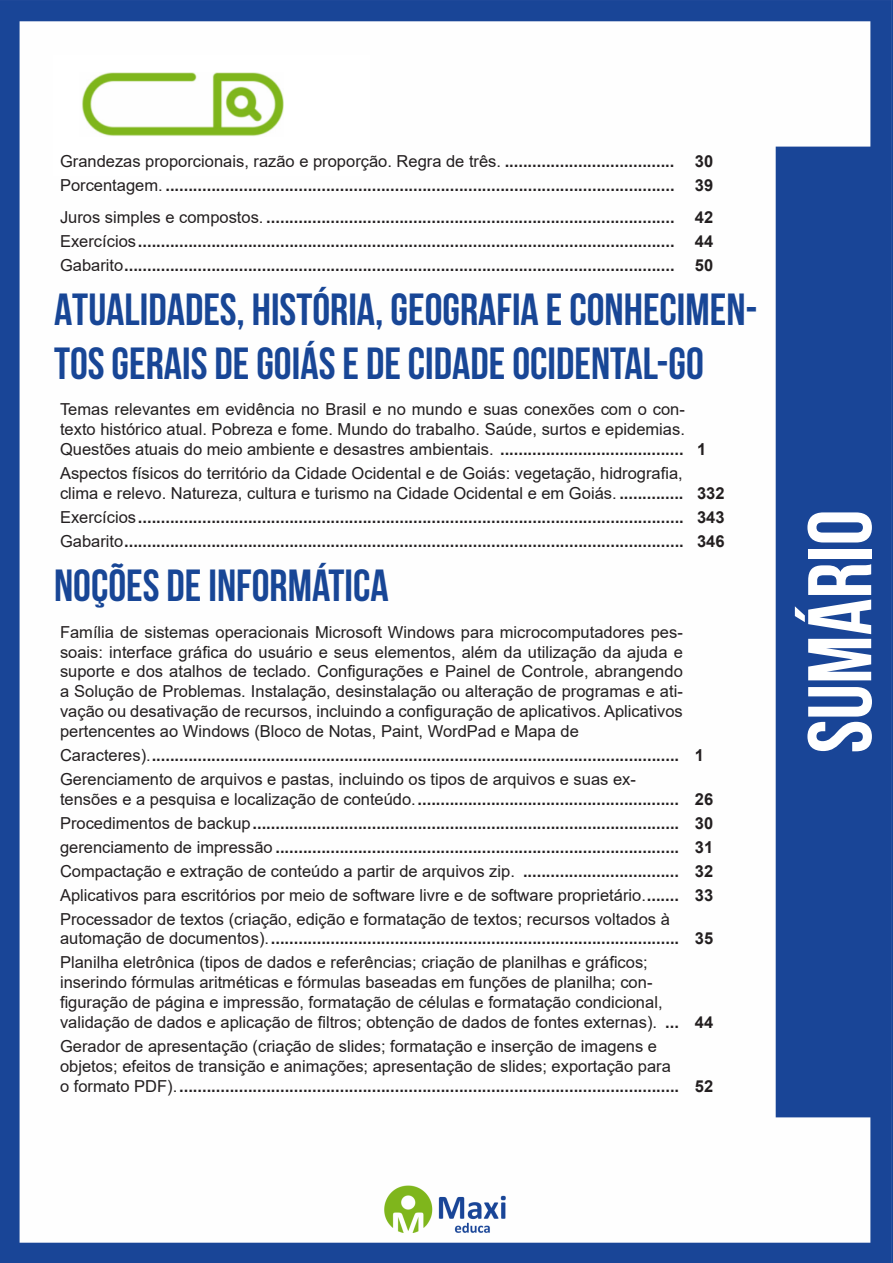
<style>
.page{position:relative;width:893px;height:1263px;background:#fff}
.page>*{position:absolute;margin:0;border:0;box-sizing:border-box;transform-origin:0 0}
.t1{font:700 90px "Bebas Neue";color:#fff}
.t2{font:700 45px/54px "Bebas Neue";color:#184696}
.ALTERNATIVAS{font:16.5px/19.8px "Arial";color:#231f20}
.ALTERNATIVAS-2{font:700 16.5px "Arial";color:#231f20}
.s1{font-weight:700}
.s2{font-weight:400}
</style>
<div class="page">
<img style="left:0;top:0;width:893px;height:1263px">
<div style="left:53px;top:55px;width:317px;height:121px;background:#fff"></div>
<img style="left:82px;top:72px;width:201px;height:64px">
<p class="ALTERNATIVAS" style="left:60px;top:151px;width:616px">Grandezas proporcionais, razão e proporção. Regra de três. <span class="s1">.....................................</span></p>
<p class="ALTERNATIVAS-2" style="left:695px;top:149px;width:20px">30</p>
<p class="ALTERNATIVAS-2" style="left:60px;top:173px;width:616px"><span class="s2">Porcentagem.</span> ...............................................................................................................</p>
<p class="ALTERNATIVAS-2" style="left:695px;top:173px;width:20px">39</p>
<p class="ALTERNATIVAS-2" style="left:60px;top:205px;width:616px"><span class="s2">Juros simples e compostos.</span> .........................................................................................</p>
<p class="ALTERNATIVAS-2" style="left:695px;top:205px;width:20px">42</p>
<p class="ALTERNATIVAS-2" style="left:60px;top:229px;width:616px"><span class="s2">Exercícios</span>.....................................................................................................................</p>
<p class="ALTERNATIVAS-2" style="left:695px;top:229px;width:20px">44</p>
<p class="ALTERNATIVAS-2" style="left:60px;top:253px;width:616px"><span class="s2">Gabarito</span>........................................................................................................................</p>
<p class="ALTERNATIVAS-2" style="left:695px;top:253px;width:20px">50</p>
<p class="t2" style="left:54px;top:282px;width:705px">ATUALIDADES, HISTÓRIA, GEOGRAFIA E CONHECIMEN-<br>TOS GERAIS DE GOIÁS E DE CIDADE OCIDENTAL-GO</p>
<p class="ALTERNATIVAS" style="left:60px;top:400px;width:626px;text-align:justify">Temas relevantes em evidência no Brasil e no mundo e suas conexões com o con&shy;texto histórico atual. Pobreza e fome. Mundo do trabalho. Saúde, surtos e epidemias.<br>Questões atuais do meio ambiente e desastres ambientais. <span class="s1">........................................</span></p>
<p class="ALTERNATIVAS-2" style="left:697px;top:438px;width:11px">1</p>
<p class="ALTERNATIVAS" style="left:60px;top:463px;width:625px">Aspectos físicos do território da Cidade Ocidental e de Goiás: vegetação, hidrografia, clima e relevo. Natureza, cultura e turismo na Cidade Ocidental e em Goiás. <span class="s1">..............</span></p>
<p class="ALTERNATIVAS-2" style="left:697px;top:481px;width:29px">332</p>
<p class="ALTERNATIVAS-2" style="left:60px;top:505px;width:625px"><span class="s2">Exercícios</span>.......................................................................................................................</p>
<p class="ALTERNATIVAS-2" style="left:697px;top:505px;width:29px">343</p>
<p class="ALTERNATIVAS-2" style="left:60px;top:529px;width:625px"><span class="s2">Gabarito</span>..........................................................................................................................</p>
<p class="ALTERNATIVAS-2" style="left:697px;top:529px;width:29px">346</p>
<p class="t2" style="left:54px;top:558px;width:336px">NOÇÕES DE INFORMÁTICA</p>
<p class="ALTERNATIVAS" style="left:60px;top:622px;width:624px;text-align:justify">Família de sistemas operacionais Microsoft Windows para microcomputadores pes&shy;soais: interface gráfica do usuário e seus elementos, além da utilização da ajuda e suporte e dos atalhos de teclado. Configurações e Painel de Controle, abrangendo a Solução de Problemas. Instalação, desinstalação ou alteração de programas e ati&shy;vação ou desativação de recursos, incluindo a configuração de aplicativos. Aplicativos pertencentes ao Windows (Bloco de Notas, Paint, WordPad e Mapa de</p>
<p class="ALTERNATIVAS-2" style="left:60px;top:743px;width:621px"><span class="s2">Caracteres).</span>...................................................................................................................</p>
<p class="ALTERNATIVAS-2" style="left:695px;top:743px;width:11px">1</p>
<p class="ALTERNATIVAS" style="left:60px;top:769px;width:621px">Gerenciamento de arquivos e pastas, incluindo os tipos de arquivos e suas ex&shy;tensões e a pesquisa e localização de conteúdo.<span class="s1">.........................................................</span></p>
<p class="ALTERNATIVAS-2" style="left:695px;top:787px;width:20px">26</p>
<p class="ALTERNATIVAS-2" style="left:60px;top:811px;width:621px"><span class="s2">Procedimentos de backup</span>.............................................................................................</p>
<p class="ALTERNATIVAS-2" style="left:695px;top:811px;width:20px">30</p>
<p class="ALTERNATIVAS-2" style="left:60px;top:835px;width:621px"><span class="s2">gerenciamento de impressão</span> ........................................................................................</p>
<p class="ALTERNATIVAS-2" style="left:695px;top:835px;width:20px">31</p>
<p class="ALTERNATIVAS" style="left:60px;top:861px;width:620px">Compactação e extração de conteúdo a partir de arquivos zip. <span class="s1">..................................</span></p>
<p class="ALTERNATIVAS-2" style="left:695px;top:859px;width:20px">32</p>
<p class="ALTERNATIVAS" style="left:60px;top:885px;width:620px">Aplicativos para escritórios por meio de software livre e de software proprietário.<span class="s1">.......</span></p>
<p class="ALTERNATIVAS-2" style="left:695px;top:883px;width:20px">33</p>
<p class="ALTERNATIVAS" style="left:60px;top:909px;width:621px">Processador de textos (criação, edição e formatação de textos; recursos voltados à automação de documentos).<span class="s1">.........................................................................................</span></p>
<p class="ALTERNATIVAS-2" style="left:695px;top:927px;width:20px">35</p>
<p class="ALTERNATIVAS" style="left:60px;top:953px;width:620px">Planilha eletrônica (tipos de dados e referências; criação de planilhas e gráficos; inserindo fórmulas aritméticas e fórmulas baseadas em funções de planilha; con&shy;figuração de página e impressão, formatação de células e formatação condicional, validação de dados e aplicação de filtros; obtenção de dados de fontes externas). <span class="s1">...</span></p>
<p class="ALTERNATIVAS" style="left:60px;top:1036px;width:621px">Gerador de apresentação (criação de slides; formatação e inserção de imagens e objetos; efeitos de transição e animações; apresentação de slides; exportação para o formato PDF).<span class="s1">.............................................................................................................</span></p>
<p class="ALTERNATIVAS-2" style="left:695px;top:1010px;width:20px">44</p>
<p class="ALTERNATIVAS-2" style="left:695px;top:1074px;width:20px">52</p>
<h1 class="t1" style="left:791px;top:753px;width:245px;rotate:-90deg">SUMÁRIO</h1>
</div>
